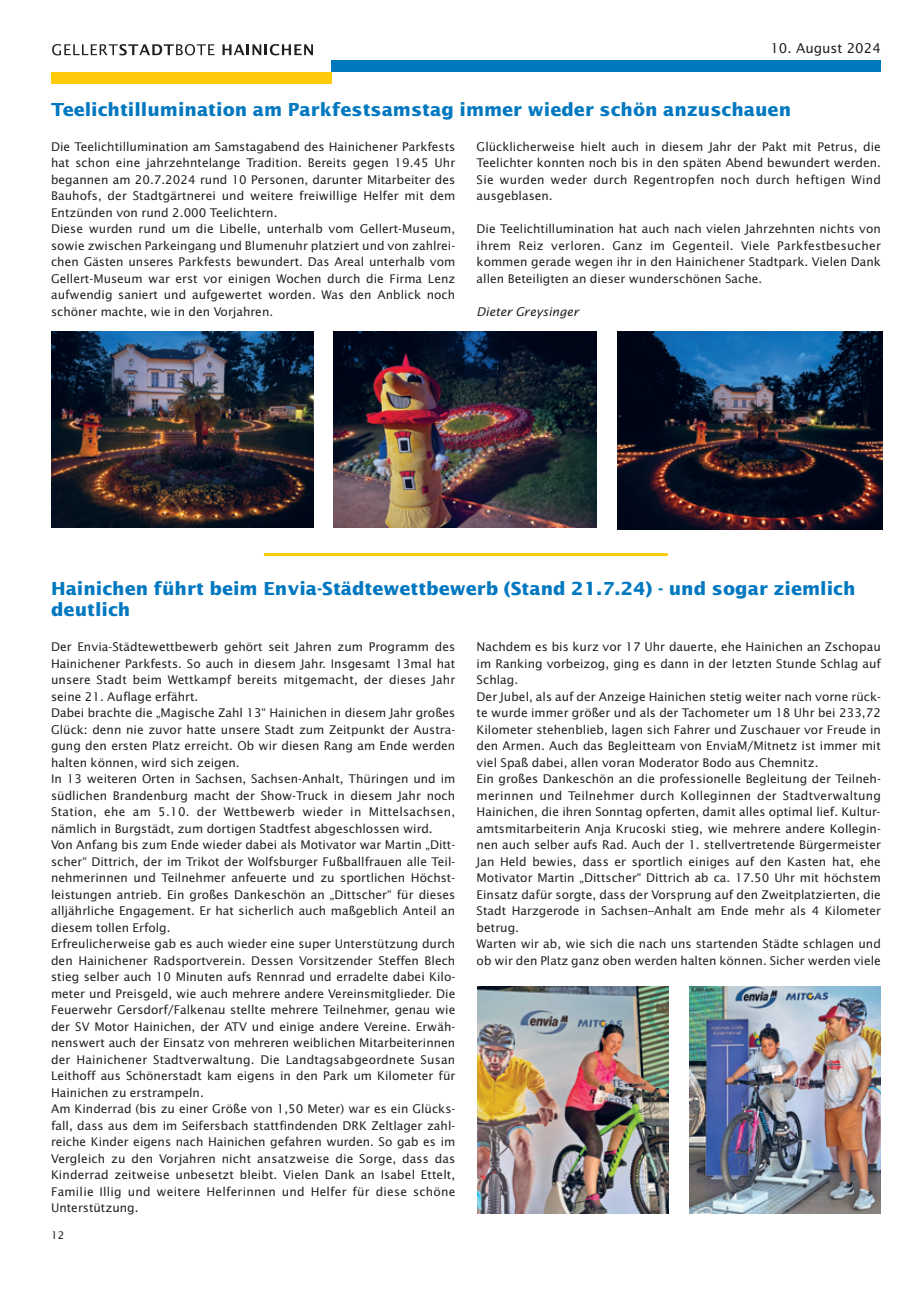
<style>
.page{position:relative;width:915px;height:1293px;background:#fff}
.page>*{position:absolute;margin:0;border:0;box-sizing:border-box;transform-origin:0 0}
.t1{font:700 18px/21px "Lucida Sans";color:#0078c0}
.t2{font:13.5px "Lucida Sans";color:#231f20}
.t3{font:12px/16.5px "Lucida Sans";color:#231f20}
.t4{font:italic 12px "Lucida Sans";color:#231f20}
.t5{font:10.5px "Lucida Sans";color:#231f20}
</style>
<div class="page">
<div style="left:331px;top:60px;width:550px;height:12px;background:#0078c0"></div>
<div style="left:51px;top:72px;width:280px;height:12px;background:#feca0a"></div>
<svg style="left:52px;top:44px;width:162px;height:11px"></svg>
<svg style="left:222px;top:44px;width:91px;height:11px"></svg>
<img style="left:51px;top:331px;width:263px;height:196px">
<img style="left:333px;top:331px;width:263px;height:196px">
<img style="left:617px;top:331px;width:264px;height:198px">
<img style="left:477px;top:986px;width:191px;height:227px">
<img style="left:689px;top:986px;width:191px;height:227px">
<hr style="left:264px;top:553px;width:403px;height:3px;background:#feca0a">
<p class="t2" style="left:770px;top:43px;width:112px">10. August 2024</p>
<h1 class="t1" style="left:51px;top:100px;width:741px">Teelichtillumination am Parkfestsamstag immer wieder schön anzuschauen</h1>
<p class="t3" style="left:51px;top:139px;width:405px">Die Teelichtillumination am Samstagabend des Hainichener Parkfests hat schon eine jahrzehntelange Tradition. Bereits gegen 19.45 Uhr begannen am 20.7.2024 rund 10 Personen, darunter Mitarbeiter des Bauhofs, der Stadtgärtnerei und weitere freiwillige Helfer mit dem Entzünden von rund 2.000 Teelichtern.<br>Diese wurden rund um die Libelle, unterhalb vom Gellert-Museum, sowie zwischen Parkeingang und Blumenuhr platziert und von zahlrei&shy;chen Gästen unseres Parkfests bewundert. Das Areal unterhalb vom Gellert-Museum war erst vor einigen Wochen durch die Firma Lenz aufwendig saniert und aufgewertet worden. Was den Anblick noch schöner machte, wie in den Vorjahren.</p>
<p class="t3" style="left:476px;top:139px;width:405px;text-align:justify">Glücklicherweise hielt auch in diesem Jahr der Pakt mit Petrus, die Teelichter konnten noch bis in den späten Abend bewundert werden.<br>Sie wurden weder durch Regentropfen noch durch heftigen Wind ausgeblasen.</p>
<p class="t3" style="left:476px;top:222px;width:405px;text-align:justify">Die Teelichtillumination hat auch nach vielen Jahrzehnten nichts von ihrem Reiz verloren. Ganz im Gegenteil. Viele Parkfestbesucher kommen gerade wegen ihr in den Hainichener Stadtpark. Vielen Dank allen Beteiligten an dieser wunderschönen Sache.</p>
<p class="t4" style="left:476px;top:307px;width:104px">Dieter Greysinger</p>
<h1 class="t1" style="left:51px;top:580px;width:805px">Hainichen führt beim Envia-Städtewettbewerb (Stand 21.7.24) - und sogar ziemlich deutlich</h1>
<p class="t3" style="left:51px;top:639px;width:405px">Der Envia-Städtewettbewerb gehört seit Jahren zum Programm des Hainichener Parkfests. So auch in diesem Jahr. Insgesamt 13mal hat unsere Stadt beim Wettkampf bereits mitgemacht, der dieses Jahr seine 21. Auflage erfährt.<br>Dabei brachte die „Magische Zahl 13“ Hainichen in diesem Jahr großes Glück: denn nie zuvor hatte unsere Stadt zum Zeitpunkt der Austra&shy;gung den ersten Platz erreicht. Ob wir diesen Rang am Ende werden halten können, wird sich zeigen.<br>In 13 weiteren Orten in Sachsen, Sachsen-Anhalt, Thüringen und im südlichen Brandenburg macht der Show-Truck in diesem Jahr noch Station, ehe am 5.10. der Wettbewerb wieder in Mittelsachsen, nämlich in Burgstädt, zum dortigen Stadtfest abgeschlossen wird.<br>Von Anfang bis zum Ende wieder dabei als Motivator war Martin „Ditt&shy;scher“ Dittrich, der im Trikot der Wolfsburger Fußballfrauen alle Teil&shy;nehmerinnen und Teilnehmer anfeuerte und zu sportlichen Höchst&shy;leistungen antrieb. Ein großes Dankeschön an „Dittscher“ für dieses alljährliche Engagement. Er hat sicherlich auch maßgeblich Anteil an diesem tollen Erfolg.<br>Erfreulicherweise gab es auch wieder eine super Unterstützung durch den Hainichener Radsportverein. Dessen Vorsitzender Steffen Blech stieg selber auch 10 Minuten aufs Rennrad und erradelte dabei Kilo&shy;meter und Preisgeld, wie auch mehrere andere Vereinsmitglieder. Die Feuerwehr Gersdorf/Falkenau stellte mehrere Teilnehmer, genau wie der SV Motor Hainichen, der ATV und einige andere Vereine. Erwäh&shy;nenswert auch der Einsatz von mehreren weiblichen Mitarbeiterinnen der Hainichener Stadtverwaltung. Die Landtagsabgeordnete Susan Leithoff aus Schönerstadt kam eigens in den Park um Kilometer für Hainichen zu erstrampeln.<br>Am Kinderrad (bis zu einer Größe von 1,50 Meter) war es ein Glücks&shy;fall, dass aus dem im Seifersbach stattfindenden DRK Zeltlager zahl&shy;reiche Kinder eigens nach Hainichen gefahren wurden. So gab es im Vergleich zu den Vorjahren nicht ansatzweise die Sorge, dass das Kinderrad zeitweise unbesetzt bleibt. Vielen Dank an Isabel Ettelt, Familie Illig und weitere Helferinnen und Helfer für diese schöne Unterstützung.</p>
<p class="t3" style="left:476px;top:639px;width:405px">Nachdem es bis kurz vor 17 Uhr dauerte, ehe Hainichen an Zschopau im Ranking vorbeizog, ging es dann in der letzten Stunde Schlag auf Schlag.<br>Der Jubel, als auf der Anzeige Hainichen stetig weiter nach vorne rück&shy;te wurde immer größer und als der Tachometer um 18 Uhr bei 233,72<br>Kilometer stehenblieb, lagen sich Fahrer und Zuschauer vor Freude in den Armen. Auch das Begleitteam von EnviaM/Mitnetz ist immer mit viel Spaß dabei, allen voran Moderator Bodo aus Chemnitz.<br>Ein großes Dankeschön an die professionelle Begleitung der Teilneh&shy;merinnen und Teilnehmer durch Kolleginnen der Stadtverwaltung Hainichen, die ihren Sonntag opferten, damit alles optimal lief. Kultur&shy;amtsmitarbeiterin Anja Krucoski stieg, wie mehrere andere Kollegin&shy;nen auch selber aufs Rad. Auch der 1. stellvertretende Bürgermeister Jan Held bewies, dass er sportlich einiges auf den Kasten hat, ehe Motivator Martin „Dittscher“ Dittrich ab ca. 17.50 Uhr mit höchstem Einsatz dafür sorgte, dass der Vorsprung auf den Zweitplatzierten, die Stadt Harzgerode in Sachsen–Anhalt am Ende mehr als 4 Kilometer betrug.<br>Warten wir ab, wie sich die nach uns startenden Städte schlagen und ob wir den Platz ganz oben werden halten können. Sicher werden viele</p>
<p class="t5" style="left:51px;top:1230px;width:15px">12</p>
</div>
